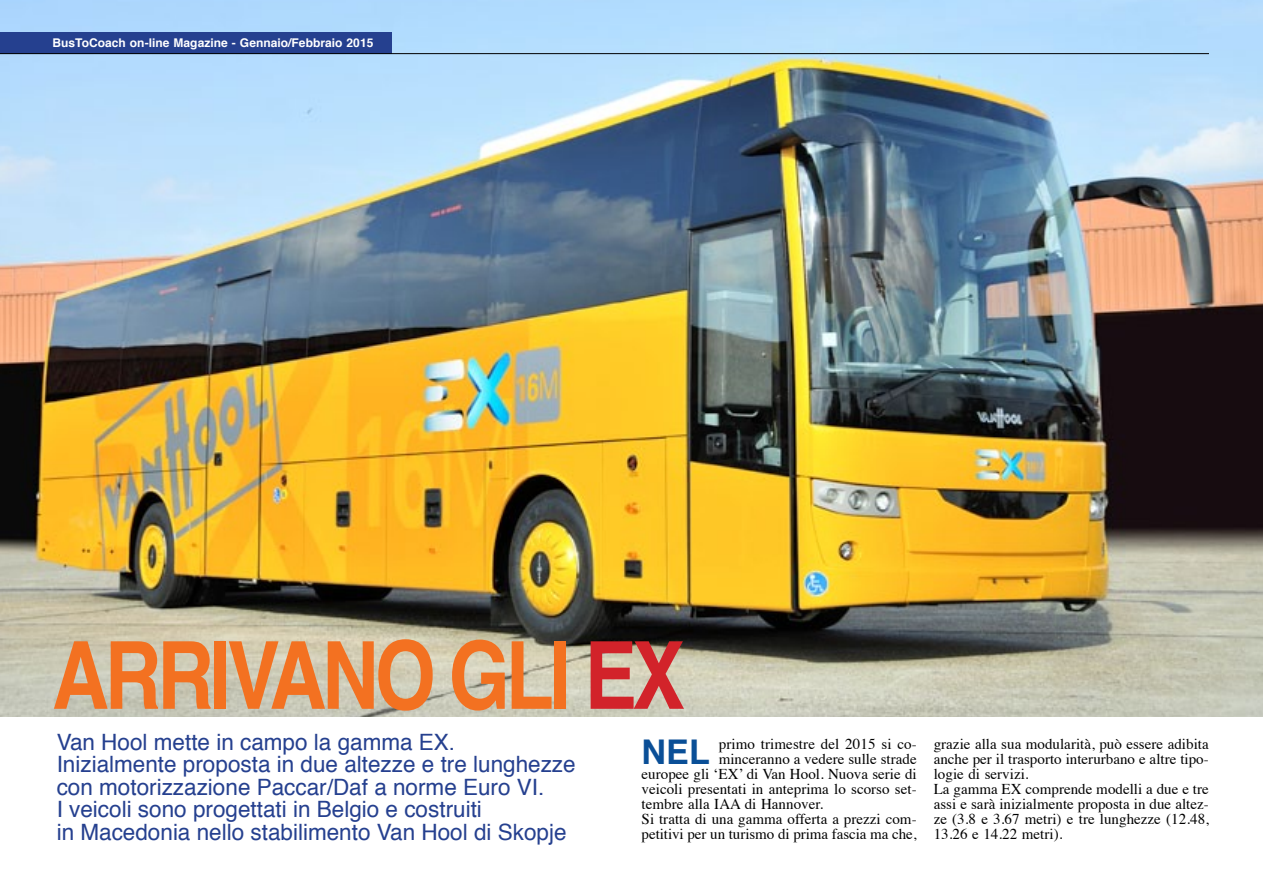
<style>
.page{position:relative;width:1263px;height:893px;background:#fff}
.page>*{position:absolute;margin:0;border:0;box-sizing:border-box;transform-origin:0 0}
.Paragraph_Style_2{font:700 93.75px "Helvetica";letter-spacing:-.055em;color:#f37121;scale:.84 1}
.corpo_testo_cap{font:700 34.05px "Helvetica";color:#0a4f97}
.sommario{font:22.5px "Helvetica";color:#25408f}
.corpo_testo{font:15px/15px "Times";color:#000;text-align:justify}
.corpo_testo_cap-2{font:15px "Times";color:#000}
.Testatina{font:700 12px "Helvetica";letter-spacing:.005em;color:#fff}
.s1{color:#d2232a}
</style>
<div class="page">
<img style="left:0;top:0;width:1263px;height:716px">
<div style="left:0;top:32px;width:391px;height:22px;background:#25408f"></div>
<hr style="left:0;top:53px;width:1209px;height:1px;background:#000">
<p class="Testatina" style="left:52px;top:34px;width:322px">BusToCoach on-line Magazine - Gennaio/Febbraio 2015</p>
<p class="Paragraph_Style_2" style="left:52px;top:600px;width:755px">ARRIVANO GLI <span class="s1">EX</span></p>
<p class="sommario" style="left:57px;top:724px;width:400px">Van Hool mette in campo la gamma EX.</p>
<p class="sommario" style="left:57px;top:747px;width:521px">Inizialmente proposta in due altezze e tre lunghezze</p>
<p class="sommario" style="left:57px;top:769px;width:489px">con motorizzazione Paccar/Daf a norme Euro VI.</p>
<p class="sommario" style="left:57px;top:792px;width:427px">I veicoli sono progettati in Belgio e costruiti</p>
<p class="sommario" style="left:57px;top:814px;width:511px">in Macedonia nello stabilimento Van Hool di Skopje</p>
<p class="corpo_testo_cap" style="left:642px;top:725px;width:70px">NEL</p>
<p class="corpo_testo_cap-2" style="left:719px;top:730px;width:200px">primo trimestre del 2015 si co-</p>
<p class="corpo_testo_cap-2" style="left:719px;top:745px;width:199px">minceranno a vedere sulle strade</p>
<p class="corpo_testo_cap-2" style="left:642px;top:760px;width:277px">europee gli ‘EX’ di Van Hool. Nuova serie di</p>
<p class="corpo_testo_cap-2" style="left:642px;top:775px;width:277px">veicoli presentati in anteprima lo scorso set-</p>
<p class="corpo_testo_cap-2" style="left:642px;top:790px;width:183px">tembre alla IAA di Hannover.</p>
<p class="corpo_testo" style="left:642px;top:810px;width:277px">Si tratta di una gamma offerta a prezzi com&shy;petitivi per un turismo di prima fascia ma che,</p>
<p class="corpo_testo" style="left:934px;top:735px;width:277px">grazie alla sua modularità, può essere adibita anche per il trasporto interurbano e altre tipo&shy;logie di servizi.</p>
<p class="corpo_testo" style="left:934px;top:780px;width:277px">La gamma EX comprende modelli a due e tre assi e sarà inizialmente proposta in due altez&shy;ze (3.8 e 3.67 metri) e tre lunghezze (12.48, 13.26 e 14.22 metri).</p>
</div>
